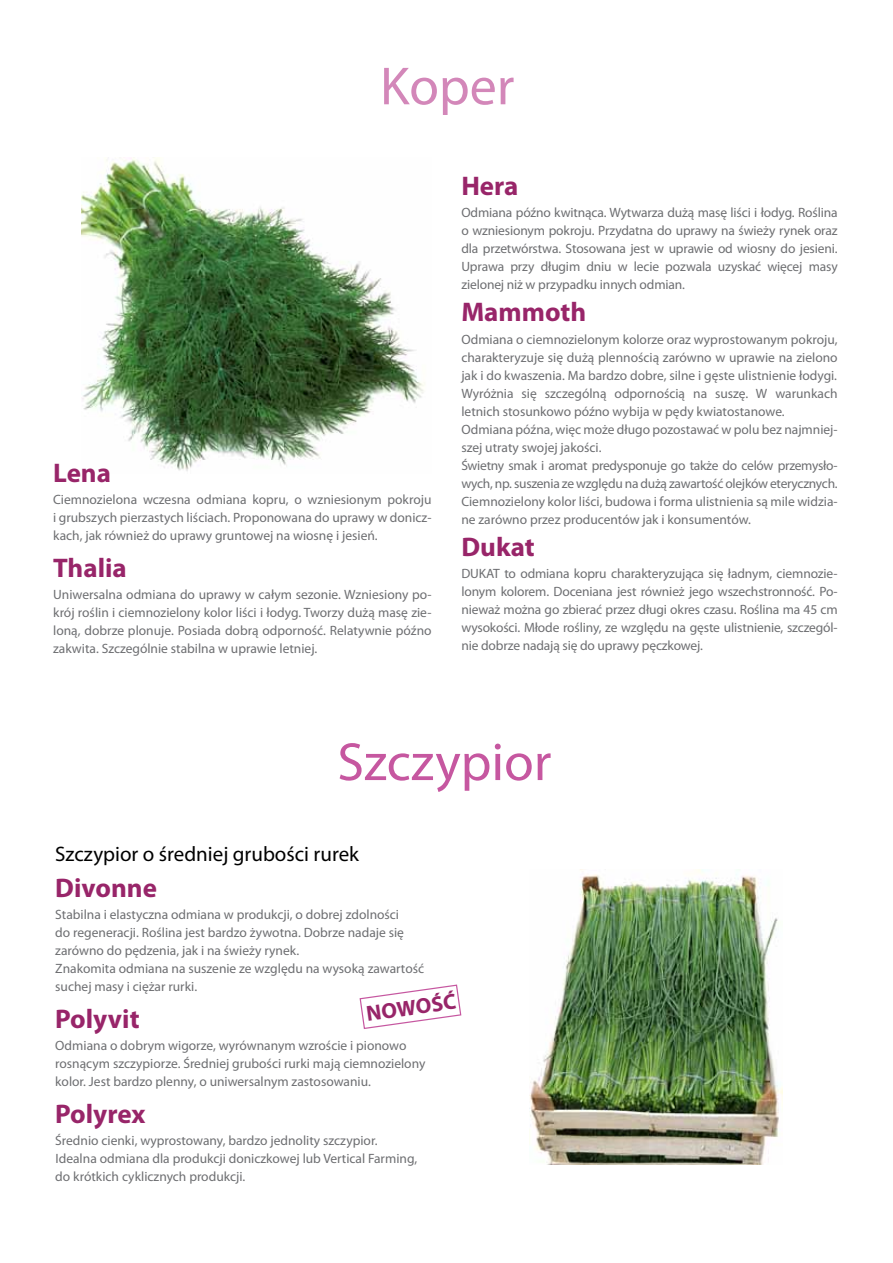
<style>
.page{position:relative;width:893px;height:1263px;background:#fff}
.page>*{position:absolute;margin:0;border:0;box-sizing:border-box;transform-origin:0 0}
.t1{font:54px "Myriad Pro";color:#c657a0}
.t2{font:54px "Myriad Pro";color:#d387b9}
.t3{font:700 27px "Myriad Pro";color:#982569}
.t4{font:700 21.9px "Myriad Pro";color:#982569}
.t5{font:21px "Myriad Pro";color:#000}
.t6{font:13.5px/18px "Myriad Pro";color:#6d6e71;text-align:justify}
</style>
<div class="page">
<img style="left:82px;top:157px;width:343px;height:314px">
<img style="left:529px;top:869px;width:254px;height:296px">
<svg style="left:359px;top:984px;width:103px;height:45px"></svg>
<h1 class="t2" style="left:380px;top:53px;width:136px">Koper</h1>
<h2 class="t3" style="left:53px;top:455px;width:59px">Lena</h2>
<p class="t6" style="left:53px;top:490px;width:380px">Ciemnozielona wczesna odmiana kopru, o wzniesionym pokroju i grubszych pierzastych liściach. Proponowana do uprawy w donicz&shy;kach, jak również do uprawy gruntowej na wiosnę i jesień.</p>
<h2 class="t3" style="left:53px;top:550px;width:75px">Thalia</h2>
<p class="t6" style="left:53px;top:585px;width:380px">Uniwersalna odmiana do uprawy w całym sezonie. Wzniesiony po&shy;krój roślin i ciemnozielony kolor liści i łodyg. Tworzy dużą masę zie&shy;loną, dobrze plonuje. Posiada dobrą odporność. Relatywnie późno zakwita. Szczególnie stabilna w uprawie letniej.</p>
<h2 class="t3" style="left:461px;top:168px;width:58px">Hera</h2>
<p class="t6" style="left:461px;top:203px;width:378px">Odmiana późno kwitnąca. Wytwarza dużą masę liści i łodyg. Roślina o wzniesionym pokroju. Przydatna do uprawy na świeży rynek oraz dla przetwórstwa. Stosowana jest w uprawie od wiosny do jesieni.<br>Uprawa przy długim dniu w lecie pozwala uzyskać więcej masy zielonej niż w przypadku innych odmian.</p>
<h2 class="t3" style="left:461px;top:295px;width:126px">Mammoth</h2>
<p class="t6" style="left:461px;top:330px;width:378px;text-align:left">Odmiana o ciemnozielonym kolorze oraz wyprostowanym pokroju, charakteryzuje się dużą plennością zarówno w uprawie na zielono jak i do kwaszenia. Ma bardzo dobre, silne i gęste ulistnienie łodygi.<br>Wyróżnia się szczególną odpornością na suszę. W warunkach letnich stosunkowo późno wybija w pędy kwiatostanowe.<br>Odmiana późna, więc może długo pozostawać w polu bez najmniej&shy;szej utraty swojej jakości.<br>Świetny smak i aromat predysponuje go także do celów przemysło&shy;wych, np. suszenia ze względu na dużą zawartość olejków eterycznych.<br>Ciemnozielony kolor liści, budowa i forma ulistnienia są mile widzia&shy;ne zarówno przez producentów jak i konsumentów.</p>
<h2 class="t3" style="left:461px;top:529px;width:75px">Dukat</h2>
<p class="t6" style="left:461px;top:564px;width:378px">DUKAT to odmiana kopru charakteryzująca się ładnym, ciemnozie&shy;lonym kolorem. Doceniana jest również jego wszechstronność. Po&shy;nieważ można go zbierać przez długi okres czasu. Roślina ma 45 cm wysokości. Młode rośliny, ze względu na gęste ulistnienie, szczegól&shy;nie dobrze nadają się do uprawy pęczkowej.</p>
<h1 class="t1" style="left:337px;top:729px;width:216px">Szczypior</h1>
<h3 class="t5" style="left:55px;top:840px;width:305px">Szczypior o średniej grubości rurek</h3>
<h2 class="t3" style="left:55px;top:870px;width:103px">Divonne</h2>
<p class="t6" style="left:55px;top:906px;width:370px;text-align:left">Stabilna i elastyczna odmiana w produkcji, o dobrej zdolności<br>do regeneracji. Roślina jest bardzo żywotna. Dobrze nadaje się zarówno do pędzenia, jak i na świeży rynek.<br>Znakomita odmiana na suszenie ze względu na wysoką zawartość suchej masy i ciężar rurki.</p>
<h2 class="t3" style="left:55px;top:1001px;width:86px">Polyvit</h2>
<p class="t6" style="left:55px;top:1037px;width:372px;text-align:left">Odmiana o dobrym wigorze, wyrównanym wzroście i pionowo rosnącym szczypiorze. Średniej grubości rurki mają ciemnozielony kolor. Jest bardzo plenny, o uniwersalnym zastosowaniu.</p>
<h2 class="t3" style="left:55px;top:1096px;width:92px">Polyrex</h2>
<p class="t6" style="left:55px;top:1131px;width:363px;text-align:left">Średnio cienki, wyprostowany, bardzo jednolity szczypior. idealna odmiana dla produkcji doniczkowej lub Vertical Farming, do krótkich cyklicznych produkcji.</p>
<h3 class="t4" style="left:364px;top:1000px;width:92px;rotate:-8deg">NOWOŚĆ</h3>
</div>
